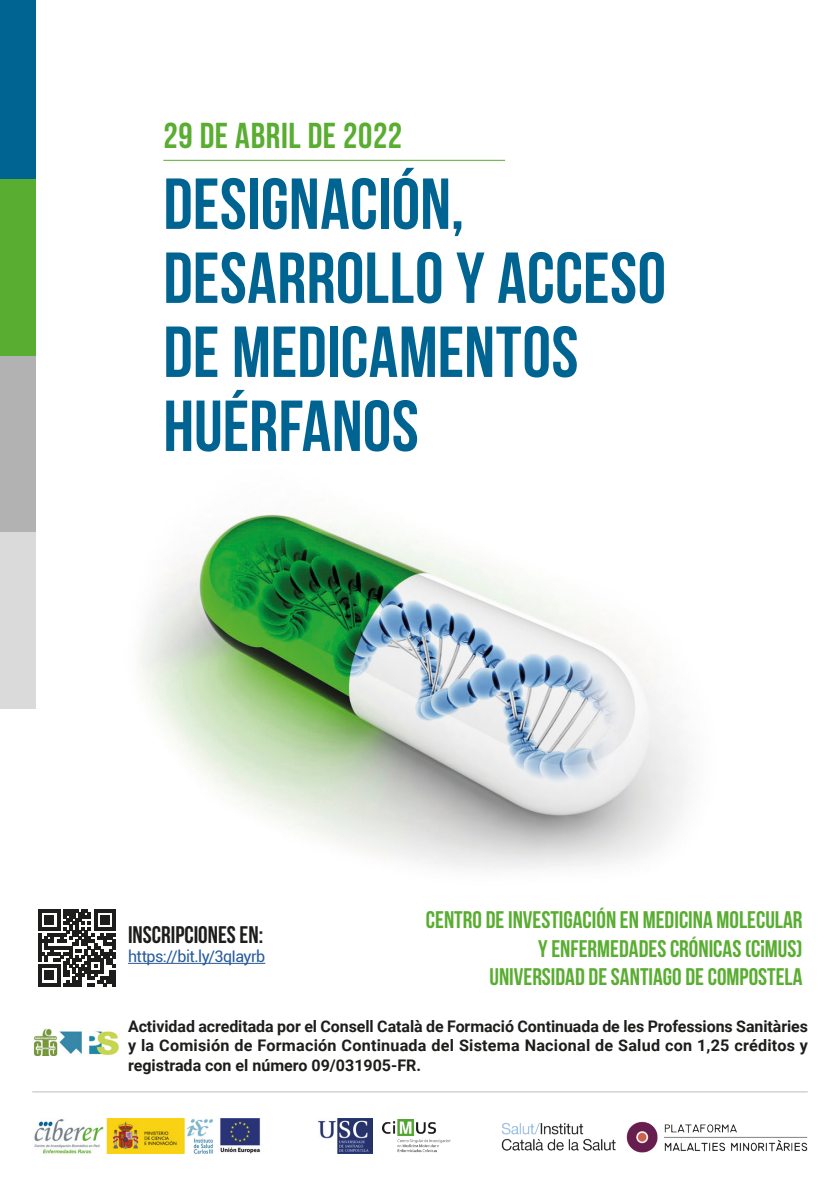
<style>
.page{position:relative;width:840px;height:1191px;background:#fff}
.page>*{position:absolute;margin:0;border:0;box-sizing:border-box;transform-origin:0 0}
.H1PORTADA{font:700 72px/74px "Bebas Neue";letter-spacing:.005em;color:#006492}
.H1_int{font:700 36px "Bebas Neue";letter-spacing:.015em;color:#59ad31}
.direccion-inscripcio{font:700 24px/28.8px "Bebas Neue";color:#59ad31;text-align:right}
.direccion-inscripcio-2{font:700 24px "Bebas Neue";color:#1d1d1b}
.Normal-contra{font:700 16px/19.2px "Roboto";color:#1d1d1b;text-align:justify}
.link-portada{font:16px "Roboto";letter-spacing:-.035em;color:#275b9c}
.s1{font-size:16.4px}
</style>
<div class="page">
<hr style="left:32px;top:1091px;width:775px;height:1px;background:#bdbdbc">
<hr style="left:163px;top:160px;width:342px;height:1px;background:#59ad31">
<div style="left:0;top:356px;width:35px;height:176px;background:#b2b2b2"></div>
<div style="left:0;top:532px;width:35px;height:177px;background:#dadada"></div>
<div style="left:0;top:0;width:35px;height:180px;background:#006492"></div>
<div style="left:0;top:179px;width:35px;height:177px;background:#59ad31"></div>
<img style="left:139px;top:514px;width:550px;height:355px">
<hr style="left:128px;top:963px;width:137px;height:1px;background:#275b9c">
<svg style="left:38px;top:909px;width:78px;height:77px"></svg>
<img style="left:501px;top:1122px;width:115px;height:29px">
<img style="left:626px;top:1121px;width:181px;height:32px">
<img style="left:34px;top:1118px;width:226px;height:35px">
<img style="left:318px;top:1118px;width:54px;height:35px">
<img style="left:382px;top:1119px;width:68px;height:33px">
<img style="left:33px;top:1029px;width:86px;height:27px">
<p class="H1_int" style="left:163px;top:116px;width:240px">29 DE ABRIL DE 2022</p>
<p class="H1PORTADA" style="left:163px;top:166px;width:504px">DESIGNACIÓN,<br>DESARROLLO Y ACCESO<br>DE MEDICAMENTOS<br>HUÉRFANOS</p>
<p class="direccion-inscripcio" style="left:425px;top:904px;width:378px">CENTRO DE INVESTIGACIÓN EN MEDICINA MOLECULAR<br>Y ENFERMEDADES CRÓNICAS (C<span class="s1">I</span>MUS)<br>UNIVERSIDAD DE SANTIAGO DE COMPOSTELA</p>
<p class="Normal-contra" style="left:128px;top:1016px;width:681px">Actividad acreditada por el Consell Català de Formació Continuada de les Professions Sanitàries y la Comisión de Formación Continuada del Sistema Nacional de Salud con 1,25 créditos y registrada con el número 09/031905-FR.</p>
<p class="direccion-inscripcio-2" style="left:128px;top:921px;width:136px">INSCRIPCIONES EN:</p>
<p class="link-portada" style="left:128px;top:945px;width:139px">https://bit.ly/3qIayrb</p>
</div>
